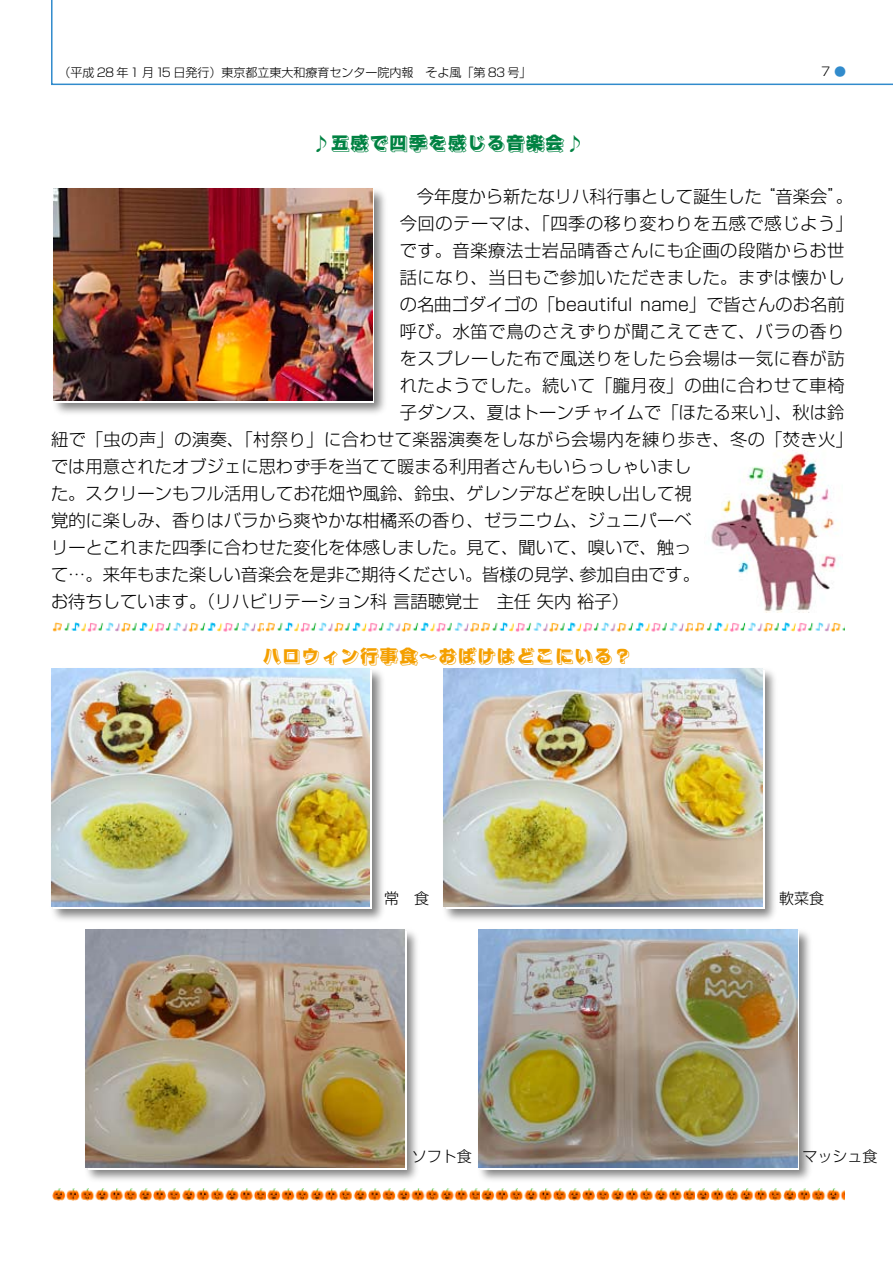
<style>
.page{position:relative;width:893px;height:1263px;background:#fff}
.page>*{position:absolute;margin:0;border:0;box-sizing:border-box;transform-origin:0 0}
.t1{font:19.5px "Shin Go Min Emboss";color:#f49f00}
.t2{font:19.5px "Shin Go Min Emboss";color:#008242}
.t3{font:300 17.25px "Shin Go";letter-spacing:.005em;color:#000}
.t4{font:300 17.25px "Shin Go";letter-spacing:.035em;color:#000}
.t5{font:300 17.25px "Shin Go";letter-spacing:.025em;color:#000}
.t6{font:300 15px "Shin Go";color:#000}
.t7{font:300 12px "Shin Go";color:#000}
.t8{font:300 12px "Shin Go";color:#318bcc}
</style>
<div class="page">
<svg style="left:51px;top:0;width:842px;height:86px"></svg>
<div style="left:51px;top:186px;width:337px;height:231px;background:#000;opacity:.5"></div>
<div style="left:49px;top:667px;width:337px;height:257px;background:#000;opacity:.5"></div>
<img style="left:53px;top:188px;width:319px;height:213px">
<img style="left:51px;top:669px;width:319px;height:238px">
<img style="left:52px;top:622px;width:212px;height:10px">
<img style="left:265px;top:622px;width:428px;height:10px">
<img style="left:695px;top:622px;width:150px;height:10px">
<div style="left:442px;top:667px;width:337px;height:257px;background:#000;opacity:.5"></div>
<img style="left:444px;top:669px;width:319px;height:238px">
<div style="left:84px;top:927px;width:337px;height:257px;background:#000;opacity:.5"></div>
<img style="left:86px;top:929px;width:319px;height:238px">
<div style="left:477px;top:927px;width:337px;height:257px;background:#000;opacity:.5"></div>
<img style="left:478px;top:929px;width:319px;height:238px">
<img style="left:711px;top:450px;width:130px;height:162px">
<img style="left:52px;top:1188px;width:428px;height:13px">
<img style="left:481px;top:1188px;width:364px;height:13px">
<p class="t7" style="left:58px;top:65px;width:475px">（平成 28 年1 月15 日発行）東京都立東大和療育センター院内報　そよ風「第 83 号」</p>
<p class="t8" style="left:834px;top:64px;width:14px">●</p>
<p class="t2" style="left:311px;top:131px;width:274px">♪五感で四季を感じる音楽会♪</p>
<p class="t3" style="left:400px;top:185px;width:455px">　今年度から新たなリハ科行事として誕生した“音楽会”。</p>
<p class="t4" style="left:400px;top:212px;width:455px">今回のテーマは、「四季の移り変わりを五感で感じよう」</p>
<p class="t4" style="left:400px;top:239px;width:446px">です。音楽療法士岩品晴香さんにも企画の段階からお世</p>
<p class="t4" style="left:400px;top:266px;width:446px">話になり、当日もご参加いただきました。まずは懐かし</p>
<p class="t3" style="left:400px;top:293px;width:446px">の名曲ゴダイゴの「beautiful name」で皆さんのお名前</p>
<p class="t4" style="left:400px;top:320px;width:446px">呼び。水笛で鳥のさえずりが聞こえてきて、バラの香り</p>
<p class="t4" style="left:400px;top:347px;width:446px">をスプレーした布で風送りをしたら会場は一気に春が訪</p>
<p class="t4" style="left:400px;top:374px;width:446px">れたようでした。続いて「朧月夜」の曲に合わせて車椅</p>
<p class="t3" style="left:400px;top:401px;width:446px">子ダンス、夏はトーンチャイムで「ほたる来い」、秋は鈴</p>
<p class="t5" style="left:51px;top:428px;width:804px">紐で「虫の声」の演奏、「村祭り」に合わせて楽器演奏をしながら会場内を練り歩き、冬の「焚き火」</p>
<p class="t3" style="left:51px;top:455px;width:642px">では用意されたオブジェに思わず手を当てて暖まる利用者さんもいらっしゃいまし</p>
<p class="t3" style="left:51px;top:482px;width:642px">た。スクリーンもフル活用してお花畑や風鈴、鈴虫、ゲレンデなどを映し出して視</p>
<p class="t3" style="left:51px;top:509px;width:642px">覚的に楽しみ、香りはバラから爽やかな柑橘系の香り、ゼラニウム、ジュニパーベ</p>
<p class="t3" style="left:51px;top:536px;width:642px">リーとこれまた四季に合わせた変化を体感しました。見て、聞いて、嗅いで、触っ</p>
<p class="t3" style="left:51px;top:563px;width:651px">て…。来年もまた楽しい音楽会を是非ご期待ください。皆様の見学、参加自由です。</p>
<p class="t3" style="left:51px;top:590px;width:579px">お待ちしています。（リハビリテーション科 言語聴覚士　主任 矢内 裕子）</p>
<p class="t1" style="left:263px;top:644px;width:372px">ハロウィン行事食～おばけはどこにいる？</p>
<p class="t6" style="left:384px;top:889px;width:46px">常　食</p>
<p class="t6" style="left:779px;top:889px;width:46px">軟菜食</p>
<p class="t6" style="left:412px;top:1147px;width:61px">ソフト食</p>
<p class="t6" style="left:803px;top:1147px;width:76px">マッシュ食</p>
</div>
